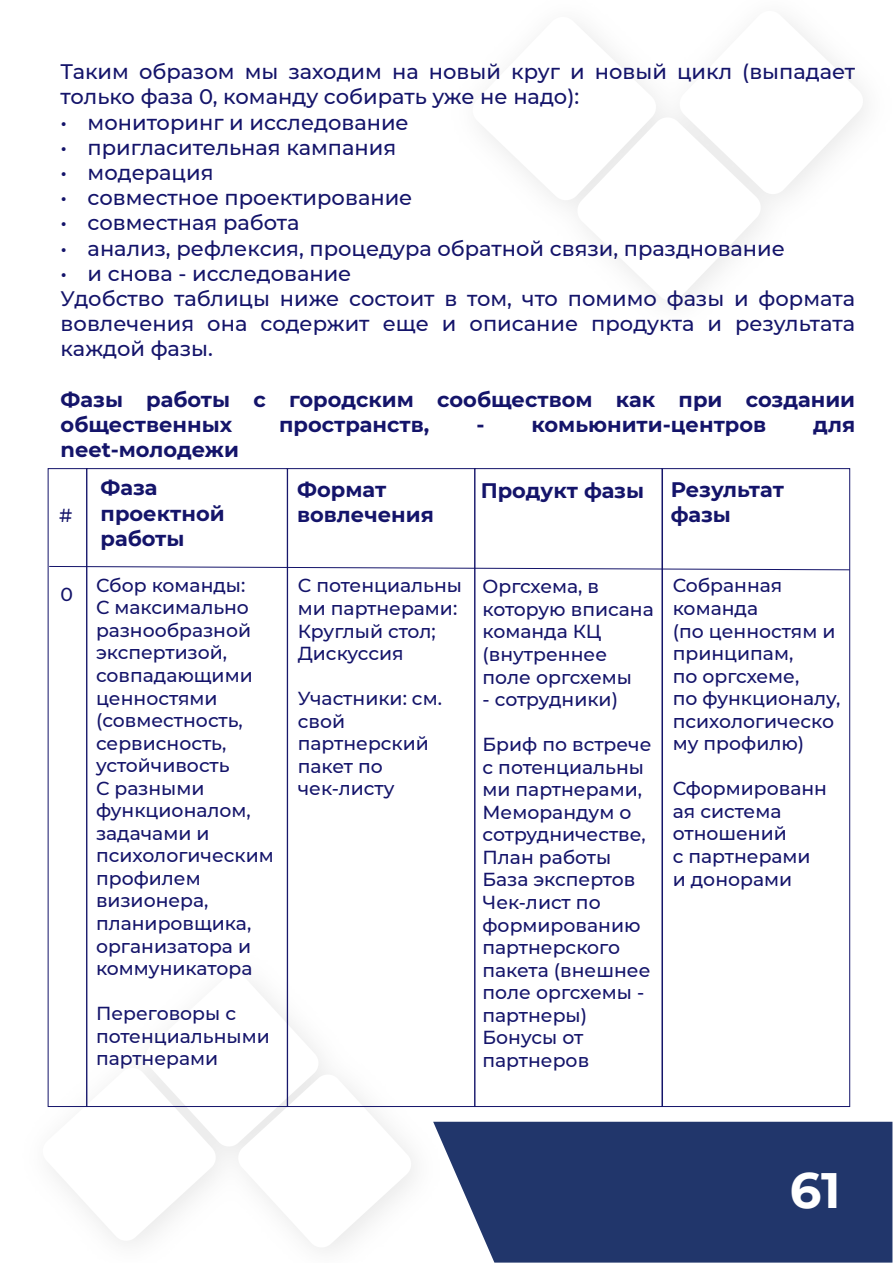
<style>
.page{position:relative;width:893px;height:1263px;background:#fff}
.page>*{position:absolute;margin:0;border:0;box-sizing:border-box;transform-origin:0 0}
.t1{font:700 49.65px "Montserrat";color:#fff}
.t2{font:500 21px/25.2px "Montserrat";color:#14146a}
.t3{font:700 21px/25.2px "Montserrat";color:#14146a}
.t4{font:500 18.75px/22.5px "Montserrat";color:#14146a}
</style>
<div class="page">
<div style="left:454px;top:1122px;width:438px;height:140px;background:#21366b"></div>
<img style="left:47px;top:939px;width:407px;height:311px">
<svg style="left:47px;top:972px;width:366px;height:277px"></svg>
<svg style="left:483px;top:23px;width:381px;height:279px"></svg>
<div style="left:86px;top:468px;width:202px;height:639px;border:1px solid #14146a"></div>
<div style="left:287px;top:468px;width:188px;height:639px;border:1px solid #14146a"></div>
<div style="left:474px;top:468px;width:188px;height:639px;border:1px solid #14146a"></div>
<div style="left:662px;top:468px;width:188px;height:639px;border:1px solid #14146a"></div>
<svg style="left:48px;top:566px;width:802px;height:5px"></svg>
<p class="t2" style="left:61px;top:58px;width:796px">Таким образом мы заходим на новый круг и новый цикл (выпадает только фаза 0, команду собирать уже не надо):</p>
<p class="t2" style="left:61px;top:109px;width:350px">• мониторинг и исследование</p>
<p class="t2" style="left:61px;top:134px;width:337px">• пригласительная кампания</p>
<p class="t2" style="left:61px;top:159px;width:154px">• модерация</p>
<p class="t2" style="left:61px;top:184px;width:353px">• совместное проектирование</p>
<p class="t2" style="left:61px;top:210px;width:240px">• совместная работа</p>
<p class="t2" style="left:61px;top:235px;width:726px">• анализ, рефлексия, процедура обратной связи, празднование</p>
<p class="t2" style="left:61px;top:260px;width:796px">• и снова - исследование<br>Удобство таблицы ниже состоит в том, что помимо фазы и формата вовлечения она содержит еще и описание продукта и результата каждой фазы.</p>
<p class="t3" style="left:61px;top:386px;width:796px">Фазы работы с городским сообществом как при создании общественных</p>
<p class="t3" style="left:279px;top:411px;width:152px">пространств,</p>
<p class="t3" style="left:476px;top:411px;width:291px">- комьюнити-центров</p>
<p class="t3" style="left:813px;top:411px;width:43px">для</p>
<p class="t3" style="left:101px;top:430px;width:140px;line-height:38.1px;text-indent:-40px">neet-молодежи<br>Фаза</p>
<p class="t3" style="left:101px;top:499px;width:126px">проектной работы</p>
<p class="t4" style="left:59px;top:503px;width:15px">#</p>
<p class="t4" style="left:61px;top:583px;width:14px">0</p>
<p class="t4" style="left:96px;top:573px;width:179px">Сбор команды:<br>С максимально разнообразной экспертизой, совпадающими ценностями (совместность, сервисность, устойчивость<br>С разными функционалом, задачами и психологическим профилем визионера, планировщика, организатора и коммуникатора</p>
<p class="t4" style="left:96px;top:1001px;width:175px">Переговоры с потенциальными партнерами</p>
<p class="t3" style="left:297px;top:476px;width:138px">Формат вовлечения</p>
<p class="t3" style="left:481px;top:476px;width:165px">Продукт фазы</p>
<p class="t3" style="left:671px;top:476px;width:115px">Результат фазы</p>
<p class="t4" style="left:298px;top:574px;width:166px">С потенциальны ми партнерами:<br>Круглый стол;<br>Дискуссия</p>
<p class="t4" style="left:298px;top:686px;width:146px">Участники: см. свой партнерский пакет по чек-листу</p>
<p class="t4" style="left:482px;top:575px;width:173px">Оргсхема, в которую вписана команда КЦ (внутреннее поле оргсхемы</p>
<p class="t4" style="left:482px;top:687px;width:137px">- сотрудники)</p>
<p class="t4" style="left:482px;top:732px;width:171px">Бриф по встрече с потенциальны ми партнерами,<br>Меморандум о сотрудничестве,<br>План работы<br>База экспертов<br>Чек-лист по формированию партнерского пакета (внешнее поле оргсхемы - партнеры)<br>Бонусы от партнеров</p>
<p class="t4" style="left:673px;top:574px;width:169px">Собранная команда<br>(по ценностям и принципам,<br>по оргсхеме,<br>по функционалу, психологическо му профилю)</p>
<p class="t4" style="left:673px;top:777px;width:156px">Сформированн ая система отношений<br>с партнерами и донорами</p>
<h1 class="t1" style="left:790px;top:1154px;width:53px">61</h1>
</div>
